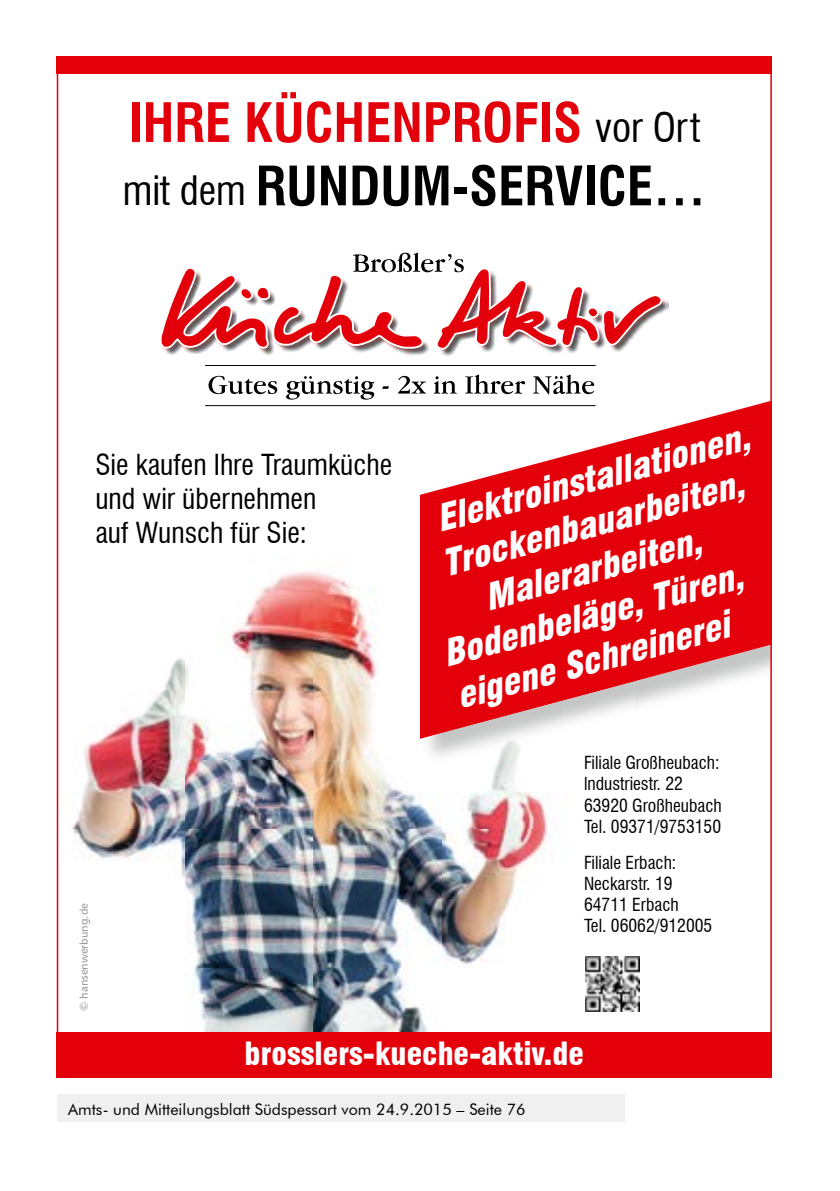
<style>
.page{position:relative;width:840px;height:1191px;background:#fff}
.page>*{position:absolute;margin:0;border:0;box-sizing:border-box;transform-origin:0 0}
.t1{font:700 condensed 52.8px/63.4px "Swiss 721 BT";color:#e3000b}
.t2{font:italic 900 condensed 36px "Swiss 721 BT";color:#fff}
.t3{font:900 condensed 31.2px "Swiss 721 BT";color:#fff}
.t4{font:condensed 28.2px/34px "Swiss 721 BT";color:#000}
.t5{font:condensed 17.6px/21.2px "Swiss 721 BT";color:#000}
.t6{font:16px "Futura BT";color:#000}
.t7{font:11px "Humanist 777 BT Roman B";color:#9c9c9d}
.s1{font-weight:400;font-size:39.6px;color:#000}
.s2{color:#000}
</style>
<div class="page">
<div style="left:57px;top:1095px;width:567px;height:27px;background:#f0f0f0"></div>
<svg style="left:420px;top:401px;width:348px;height:305px;fill:#e3000b"></svg>
<img style="left:84px;top:571px;width:293px;height:189px">
<img style="left:71px;top:760px;width:371px;height:70px">
<img style="left:467px;top:763px;width:82px;height:67px">
<img style="left:73px;top:830px;width:480px;height:202px">
<img style="left:420px;top:738px;width:100px;height:25px">
<img style="left:563px;top:700px;width:71px;height:23px">
<img style="left:420px;top:553px;width:143px;height:185px">
<div style="left:563px;top:553px;width:71px;height:147px;background:#e3000b"></div>
<div style="left:57px;top:57px;width:714px;height:17px;background:#e3000b"></div>
<div style="left:57px;top:1032px;width:714px;height:45px;background:#e3000b"></div>
<img style="left:585px;top:956px;width:54px;height:55px">
<svg style="left:162px;top:252px;width:501px;height:155px"></svg>
<hr style="left:205px;top:365px;width:390px;height:1px;background:#000">
<hr style="left:205px;top:405px;width:390px;height:1px;background:#000">
<svg style="left:208px;top:376px;width:69px;height:18px"></svg>
<svg style="left:286px;top:376px;width:88px;height:23px"></svg>
<svg style="left:382px;top:386px;width:6px;height:3px"></svg>
<svg style="left:398px;top:376px;width:28px;height:17px"></svg>
<svg style="left:433px;top:376px;width:23px;height:18px"></svg>
<svg style="left:465px;top:374px;width:60px;height:20px"></svg>
<svg style="left:532px;top:374px;width:62px;height:20px"></svg>
<svg style="left:161px;top:253px;width:499px;height:95px"></svg>
<h1 class="t1" style="left:123px;top:91px;width:584px">IHRE KÜCHENPROFIS <span class="s1">vor Ort mit dem</span> <span class="s2">RUNDUM-SERVICE…</span></h1>
<h3 class="t4" style="left:95px;top:448px;width:298px">Sie kaufen Ihre Traumküche und wir übernehmen<br>auf Wunsch für Sie:</h3>
<p class="t7" style="left:77px;top:1011px;width:109px;rotate:-90deg">© hansenwerbung.de</p>
<h2 class="t2" style="left:430px;top:499px;width:324px;rotate:-15deg">Elektroinstallationen,</h2>
<h2 class="t2" style="left:436px;top:543px;width:313px;rotate:-15deg">Trockenbauarbeiten,</h2>
<h2 class="t2" style="left:479px;top:577px;width:224px;rotate:-15deg">Malerarbeiten,</h2>
<h2 class="t2" style="left:437px;top:634px;width:310px;rotate:-15deg">Bodenbeläge, Türen,</h2>
<h2 class="t2" style="left:451px;top:676px;width:283px;rotate:-15deg">eigene Schreinerei</h2>
<p class="t5" style="left:583px;top:752px;width:139px">Filiale Großheubach: lndustriestr. 22<br>63920 Großheubach<br>Tel. 09371/9753150</p>
<p class="t5" style="left:583px;top:851px;width:130px">Filiale Erbach:<br>Neckarstr. 19<br>64711 Erbach<br>Tel. 06062/912005</p>
<h3 class="t3" style="left:244px;top:1034px;width:340px">brosslers-kueche-aktiv.de</h3>
<p class="t6" style="left:68px;top:1099px;width:459px">Amts- und Mitteilungsblatt Südspessart vom 24.9.2015 – Seite 76</p>
</div>
